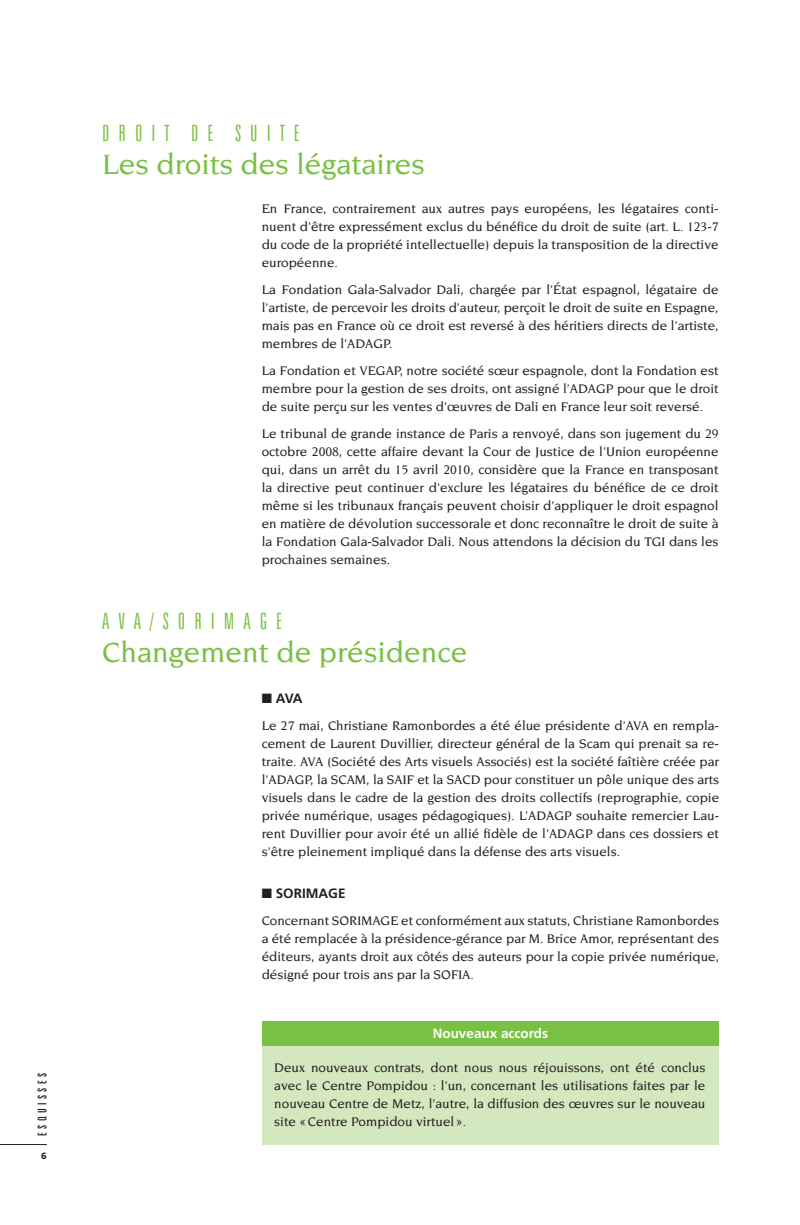
<style>
.page{position:relative;width:800px;height:1225px;background:#fff}
.page>*{position:absolute;margin:0;border:0;box-sizing:border-box;transform-origin:0 0}
.t1{font:500 30px "Novarese Std";color:#79c142}
.t2{font:300 extra-condensed 22.5px "Zurich BT";letter-spacing:.4em;color:#79c142}
.t3{font:500 13.5px/18px "Novarese Std";color:#231f20;text-align:justify}
.t4{font:700 13.5px "Frutiger LT Std";color:#fff}
.t5{font:700 13.5px "Frutiger LT Std";color:#231f20}
.t6{font:extra-condensed 12px "Zurich BT";letter-spacing:.28em;color:#231f20}
.t7{font:900 9px "Frutiger LT Std";color:#231f20}
</style>
<div class="page">
<hr style="left:0;top:1144px;width:47px;height:1px;background:#231f20">
<div style="left:262px;top:1034px;width:456px;height:111px;background:#d4e8c0"></div>
<div style="left:262px;top:1021px;width:456px;height:24px;background:#79c142"></div>
<p class="t6" style="left:36px;top:1135px;width:64px;rotate:-90deg">esquisses</p>
<p class="t7" style="left:41px;top:1150px;width:7px">6</p>
<h2 class="t2" style="left:102px;top:120px;width:199px">DROIT DE SUITE</h2>
<h1 class="t1" style="left:102px;top:147px;width:324px">Les droits des légataires</h1>
<p class="t3" style="left:261px;top:199px;width:458px">En France, contrairement aux autres pays européens, les légataires conti&shy;nuent d’être expressément exclus du bénéfice du droit de suite (art. L. 123-7 du code de la propriété intellectuelle) depuis la transposition de la directive européenne.</p>
<p class="t3" style="left:261px;top:280px;width:458px">La Fondation Gala-Salvador Dali, chargée par l’État espagnol, légataire de l’artiste, de percevoir les droits d’auteur, perçoit le droit de suite en Espagne, mais pas en France où ce droit est reversé à des héritiers directs de l’artiste, membres de l’ADAGP.</p>
<p class="t3" style="left:261px;top:361px;width:458px">La Fondation et VEGAP, notre société sœur espagnole, dont la Fondation est membre pour la gestion de ses droits, ont assigné l’ADAGP pour que le droit de suite perçu sur les ventes d’œuvres de Dali en France leur soit reversé.</p>
<p class="t3" style="left:261px;top:424px;width:458px">Le tribunal de grande instance de Paris a renvoyé, dans son jugement du 29 octobre 2008, cette affaire devant la Cour de Justice de l’Union européenne qui, dans un arrêt du 15 avril 2010, considère que la France en transposant la directive peut continuer d’exclure les légataires du bénéfice de ce droit même si les tribunaux français peuvent choisir d’appliquer le droit espagnol en matière de dévolution successorale et donc reconnaître le droit de suite à la Fondation Gala-Salvador Dali. Nous attendons la décision du TGI dans les prochaines semaines.</p>
<h2 class="t2" style="left:102px;top:609px;width:14px">AVA</h2>
<h2 class="t2" style="left:150px;top:609px;width:15px">/ SORIMA</h2>
<h2 class="t2" style="left:260px;top:609px;width:22px">G E</h2>
<h1 class="t1" style="left:102px;top:636px;width:367px">Changement de présidence</h1>
<p class="t5" style="left:276px;top:690px;width:28px">AVA</p>
<p class="t3" style="left:261px;top:716px;width:459px">Le 27 mai, Christiane Ramonbordes a été élue présidente d’AVA en rempla&shy;cement de Laurent Duvillier, directeur général de la Scam qui prenait sa re&shy;traite. AVA (Société des Arts visuels Associés) est la société faîtière créée par l’ADAGP, la SCAM, la SAIF et la SACD pour constituer un pôle unique des arts visuels dans le cadre de la gestion des droits collectifs (reprographie, copie privée numérique, usages pédagogiques). L’ADAGP souhaite remercier Lau&shy;rent Duvillier pour avoir été un allié fidèle de l’ADAGP dans ces dossiers et s’être pleinement impliqué dans la défense des arts visuels.</p>
<p class="t5" style="left:276px;top:885px;width:71px">SORIMAGE</p>
<p class="t3" style="left:261px;top:911px;width:459px">Concernant SORIMAGE et conformément aux statuts, Christiane Ramonbordes a été remplacée à la présidence-gérance par M. Brice Amor, représentant des éditeurs, ayants droit aux côtés des auteurs pour la copie privée numérique, désigné pour trois ans par la SOFIA.</p>
<p class="t4" style="left:432px;top:1025px;width:117px">Nouveaux accords</p>
<p class="t3" style="left:274px;top:1058px;width:432px">Deux nouveaux contrats, dont nous nous réjouissons, ont été conclus avec le Centre Pompidou : l’un, concernant les utilisations faites par le nouveau Centre de Metz, l’autre, la diffusion des œuvres sur le nouveau site «Centre Pompidou virtuel ».</p>
</div>
